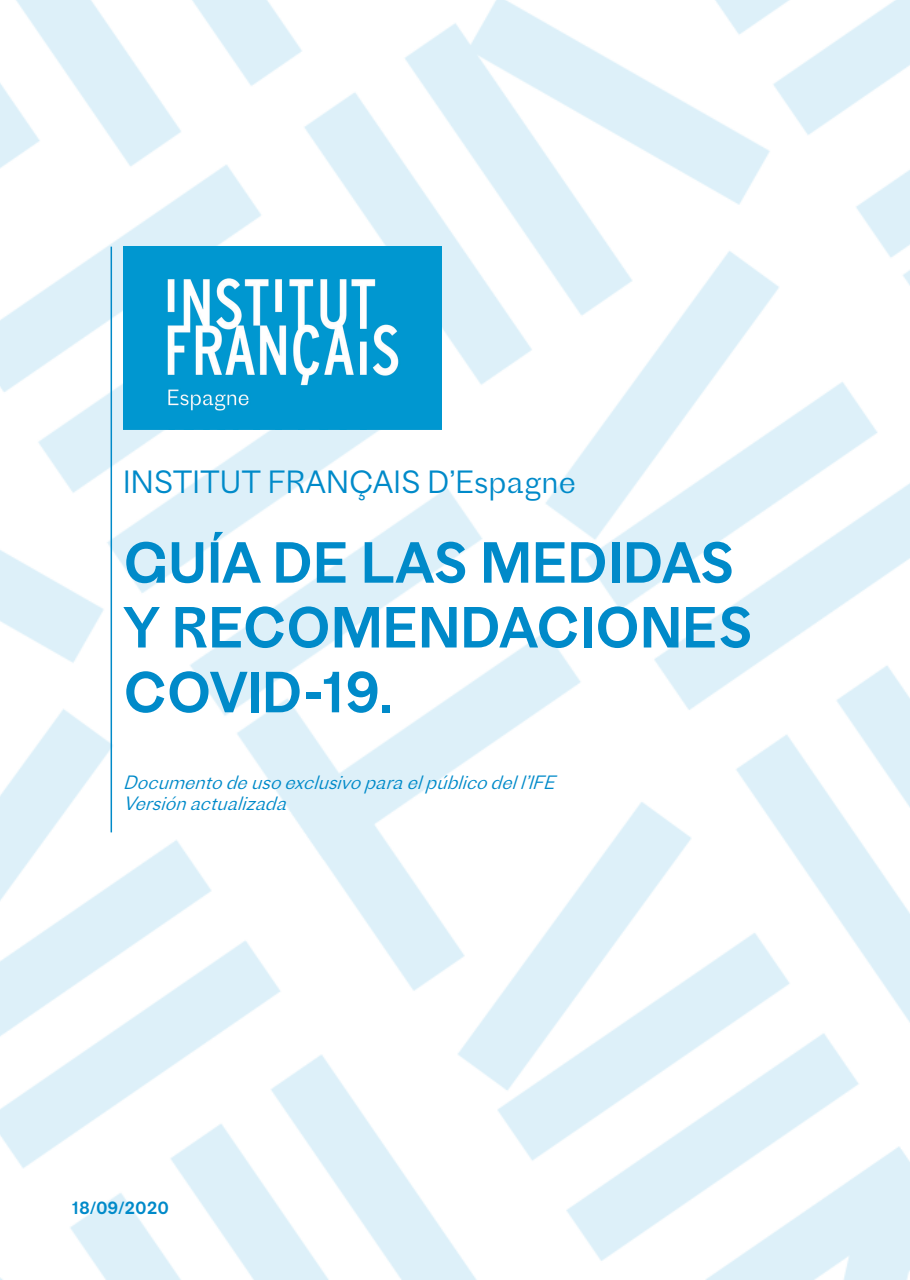
<style>
.page{position:relative;width:910px;height:1280px;background:#fff}
.page>*{position:absolute;margin:0;border:0;box-sizing:border-box;transform-origin:0 0}
.t1{font:54px/64.8px "Proto Grotesk";color:#008ac9}
.t2{font:300 30px "Proto Grotesk";color:#008ac9}
.t3{font:italic 300 18px "Proto Grotesk";color:#008ac9}
.t4{font:16.5px "Proto Grotesk";color:#008ac9}
</style>
<div class="page">
<img style="left:0;top:0;width:910px;height:1280px">
<img style="left:123px;top:247px;width:318px;height:182px">
<hr style="left:111px;top:247px;width:1px;height:585px;background:#008ac9">
<p class="t2" style="left:123px;top:461px;width:454px">INSTITUT FRANÇAIS D’Espagne</p>
<p class="t1" style="left:123px;top:529px;width:631px">GUÍA DE LAS MEDIDAS<br>Y RECOMENDACIONES<br>COVID-19.</p>
<p class="t3" style="left:123px;top:769px;width:440px">Documentodeusoexclusivoparaelpúblicodell’IFE</p>
<p class="t3" style="left:123px;top:791px;width:172px">Versiónactualizada</p>
<p class="t4" style="left:72px;top:1197px;width:98px">18/09/2020</p>
</div>
